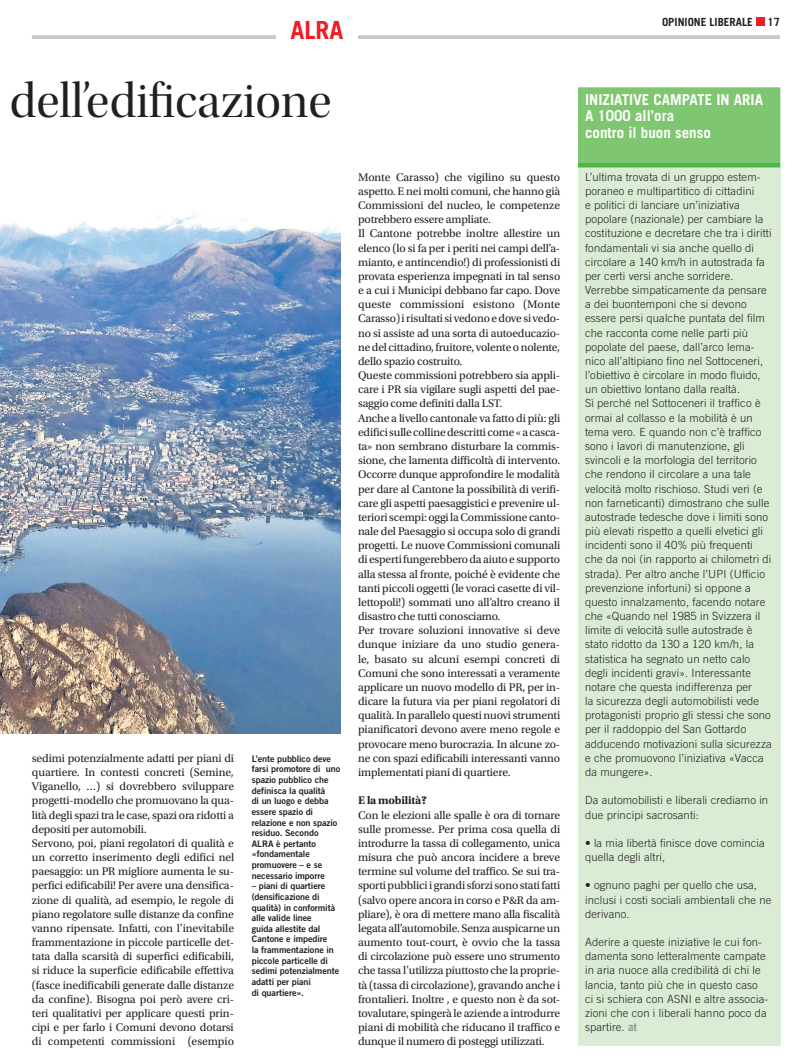
<style>
.page{position:relative;width:812px;height:1063px;background:#fff}
.page>*{position:absolute;margin:0;border:0;box-sizing:border-box;transform-origin:0 0}
.Titolo_1_riga{font:49.38px "Utopia Std Disp";color:#231f20}
.t1{font:700 25px "Trade Gothic LT Std";color:#ee1d23}
.Sotto_titolo_box{font:700 15px/16.2px "Trade Gothic LT Std";color:#fff}
.Titolo_box{font:700 15px "Trade Gothic LT Std";color:#fff}
.Testo_corrente{font:11.62px/14.1px "Utopia Std";letter-spacing:-.015em;color:#231f20;text-align:justify}
.Testo_corrente-2{font:700 11.62px "Utopia Std";letter-spacing:-.015em;color:#231f20}
.Testo_box{font:300 11.25px/14.1px "Trade Gothic LT Std";letter-spacing:.01em;color:#231f20}
.t2{font:700 11.25px "Trade Gothic LT Std";color:#231f20}
.Didascalia{font:9px/10.6px "Trade Gothic LT Std Bd 2";letter-spacing:-.005em;color:#231f20}
.s1{font-weight:700;color:#939598}
</style>
<div class="page">
<div style="left:755px;top:18px;width:9px;height:8px;background:#ee1d23"></div>
<hr style="left:32px;top:35px;width:748px;height:4px;background:#c7c8ca">
<div style="left:276px;top:21px;width:82px;height:18px;background:#fff"></div>
<img style="left:0;top:212px;width:340px;height:521px">
<div style="left:578px;top:87px;width:202px;height:958px;background:#daecd4"></div>
<div style="left:578px;top:87px;width:202px;height:75px;background:#7fc670"></div>
<div style="left:578px;top:162px;width:202px;height:5px;background:#4cb848"></div>
<p class="t1" style="left:290px;top:15px;width:54px">ALRA</p>
<p class="Titolo_1_riga" style="left:10px;top:75px;width:323px">dell’edificazione</p>
<p class="Testo_corrente" style="left:32px;top:751px;width:204px">sedimi potenzialmente adatti per piani di quartiere. In contesti concreti (Semine, Viganello, …) si dovrebbero sviluppare progetti-modello che promuovano la qua&shy;lità degli spazi tra le case, spazi ora ridotti a depositi per automobili.</p>
<p class="Testo_corrente" style="left:32px;top:836px;width:204px">Servono, poi, piani regolatori di qualità e un corretto inserimento degli edifici nel paesaggio: un PR migliore aumenta le su&shy;perfici edificabili! Per avere una densifica&shy;zione di qualità, ad esempio, le regole di piano regolatore sulle distanze da confine vanno ripensate. Infatti, con l’inevitabile frammentazione in piccole particelle det&shy;tata dalla scarsità di superfici edificabili, si riduce la superficie edificabile effettiva (fasce inedificabili generate dalle distanze da confine). Bisogna poi però avere cri&shy;teri qualitativi per applicare questi prin&shy;cipi e per farlo i Comuni devono dotarsi di competenti commissioni (esempio</p>
<p class="Didascalia" style="left:252px;top:753px;width:90px">L’ente pubblico deve farsi promotore di uno spazio pubblico che definisca la qualità<br>di un luogo e debba essere spazio di relazione e non spazio residuo. Secondo<br>ALRA è pertanto «fondamentale promuovere – e se necessario imporre</p>
<p class="Didascalia" style="left:252px;top:881px;width:89px">– piani di quartiere (densificazione di qualità) in conformità alle valide linee<br>guida allestite dal<br>Cantone e impedire<br>la frammentazione in piccole particelle di sedimi potenzialmente adatti per piani<br>di quartiere».</p>
<p class="Testo_corrente" style="left:358px;top:170px;width:203px">Monte Carasso) che vigilino su questo aspetto. E nei molti comuni, che hanno già Commissioni del nucleo, le competenze potrebbero essere ampliate.</p>
<p class="Testo_corrente" style="left:358px;top:227px;width:204px">Il Cantone potrebbe inoltre allestire un elenco (lo si fa per i periti nei campi dell’a&shy;mianto, e antincendio!) di professionisti di provata esperienza impegnati in tal senso e a cui i Municipi debbano far capo. Dove queste commissioni esistono (Monte Carasso) i risultati si vedono e dove si vedo&shy;no si assiste ad una sorta di autoeducazio&shy;ne del cittadino, fruitore, volente o nolente, dello spazio costruito.</p>
<p class="Testo_corrente" style="left:358px;top:369px;width:203px">Queste commissioni potrebbero sia appli&shy;care i PR sia vigilare sugli aspetti del pae&shy;saggio come definiti dalla LST.</p>
<p class="Testo_corrente" style="left:358px;top:411px;width:203px">Anche a livello cantonale va fatto di più: gli edifici sulle colline descritti come « a casca&shy;ta» non sembrano disturbare la commis&shy;sione, che lamenta difficoltà di intervento.<br>Occorre dunque approfondire le modalità per dare al Cantone la possibilità di verifi&shy;care gli aspetti paesaggistici e prevenire ul&shy;teriori scempi: oggi la Commissione canto&shy;nale del Paesaggio si occupa solo di grandi progetti. Le nuove Commissioni comunali di esperti fungerebbero da aiuto e supporto alla stessa al fronte, poiché è evidente che tanti piccoli oggetti (le voraci casette di vil&shy;lettopoli!) sommati uno all’altro creano il disastro che tutti conosciamo.</p>
<p class="Testo_corrente" style="left:358px;top:624px;width:204px">Per trovare soluzioni innovative si deve dunque iniziare da uno studio genera&shy;le, basato su alcuni esempi concreti di Comuni che sono interessati a veramente applicare un nuovo modello di PR, per in&shy;dicare la futura via per piani regolatori di qualità. In parallelo questi nuovi strumenti pianificatori devono avere meno regole e provocare meno burocrazia. In alcune zo&shy;ne con spazi edificabili interessanti vanno implementati piani di quartiere.</p>
<p class="Testo_corrente-2" style="left:358px;top:794px;width:70px">E la mobilità?</p>
<p class="Testo_corrente" style="left:358px;top:808px;width:204px">Con le elezioni alle spalle è ora di tornare sulle promesse. Per prima cosa quella di introdurre la tassa di collegamento, unica misura che può ancora incidere a breve termine sul volume del traffico. Se sui tra&shy;sporti pubblici i grandi sforzi sono stati fatti (salvo opere ancora in corso e P&amp;R da am&shy;pliare), è ora di mettere mano alla fiscalità legata all’automobile. Senza auspicarne un aumento tout-court, è ovvio che la tassa di circolazione può essere uno strumento che tassa l’utilizza piuttosto che la proprie&shy;tà (tassa di circolazione), gravando anche i frontalieri. Inoltre , e questo non è da sot&shy;tovalutare, spingerà le aziende a introdurre piani di mobilità che riducano il traffico e dunque il numero di posteggi utilizzati.</p>
<p class="t2" style="left:662px;top:15px;width:92px">OPINIONE LIBERALE</p>
<p class="t2" style="left:767px;top:15px;width:14px">17</p>
<p class="Titolo_box" style="left:585px;top:91px;width:179px">INIZIATIVE CAMPATE IN ARIA</p>
<p class="Sotto_titolo_box" style="left:585px;top:108px;width:127px">A 1000 all’ora contro il buon senso</p>
<p class="Testo_box" style="left:585px;top:170px;width:188px">L’ultima trovata di un gruppo estem&shy;poraneo e multipartitico di cittadini<br>e politici di lanciare un’iniziativa popolare (nazionale) per cambiare la costituzione e decretare che tra i diritti fondamentali vi sia anche quello di circolare a 140 km/h in autostrada fa per certi versi anche sorridere.</p>
<p class="Testo_box" style="left:585px;top:283px;width:183px">Verrebbe simpaticamente da pensare a dei buontemponi che si devono essere persi qualche puntata del film che racconta come nelle parti più popolate del paese, dall’arco lema&shy;nico all’altipiano fino nel Sottoceneri, l’obiettivo è circolare in modo fluido, un obiettivo lontano dalla realtà.</p>
<p class="Testo_box" style="left:585px;top:396px;width:188px">Sì perché nel Sottoceneri il traffico è ormai al collasso e la mobilità è un tema vero. E quando non c’è traffico sono i lavori di manutenzione, gli svincoli e la morfologia del territorio che rendono il circolare a una tale velocità molto rischioso. Studi veri (e non farneticanti) dimostrano che sulle autostrade tedesche dove i limiti sono più elevati rispetto a quelli elvetici gli incidenti sono il 40% più frequenti che da noi (in rapporto ai chilometri di strada). Per altro anche l’UPI (Ufficio prevenzione infortuni) si oppone a questo innalzamento, facendo notare che «Quando nel 1985 in Svizzera il limite di velocità sulle autostrade è stato ridotto da 130 a 120 km/h, la statistica ha segnato un netto calo degli incidenti gravi». Interessante notare che questa indifferenza per<br>la sicurezza degli automobilisti vede protagonisti proprio gli stessi che sono per il raddoppio del San Gottardo adducendo motivazioni sulla sicurezza e che promuovono l’iniziativa «Vacca da mungere».</p>
<p class="Testo_box" style="left:585px;top:793px;width:185px">Da automobilisti e liberali crediamo in due principi sacrosanti:</p>
<p class="Testo_box" style="left:585px;top:836px;width:181px">• la mia libertà finisce dove comincia quella degli altri,</p>
<p class="Testo_box" style="left:585px;top:878px;width:188px">• ognuno paghi per quello che usa, inclusi i costi sociali ambientali che ne derivano.</p>
<p class="Testo_box" style="left:585px;top:935px;width:185px">Aderire a queste iniziative le cui fon&shy;damenta sono letteralmente campate in aria nuoce alla credibilità di chi le lancia, tanto più che in questo caso ci si schiera con ASNI e altre associa&shy;zioni che con i liberali hanno poco da spartire. <span class="s1">at</span></p>
</div>
